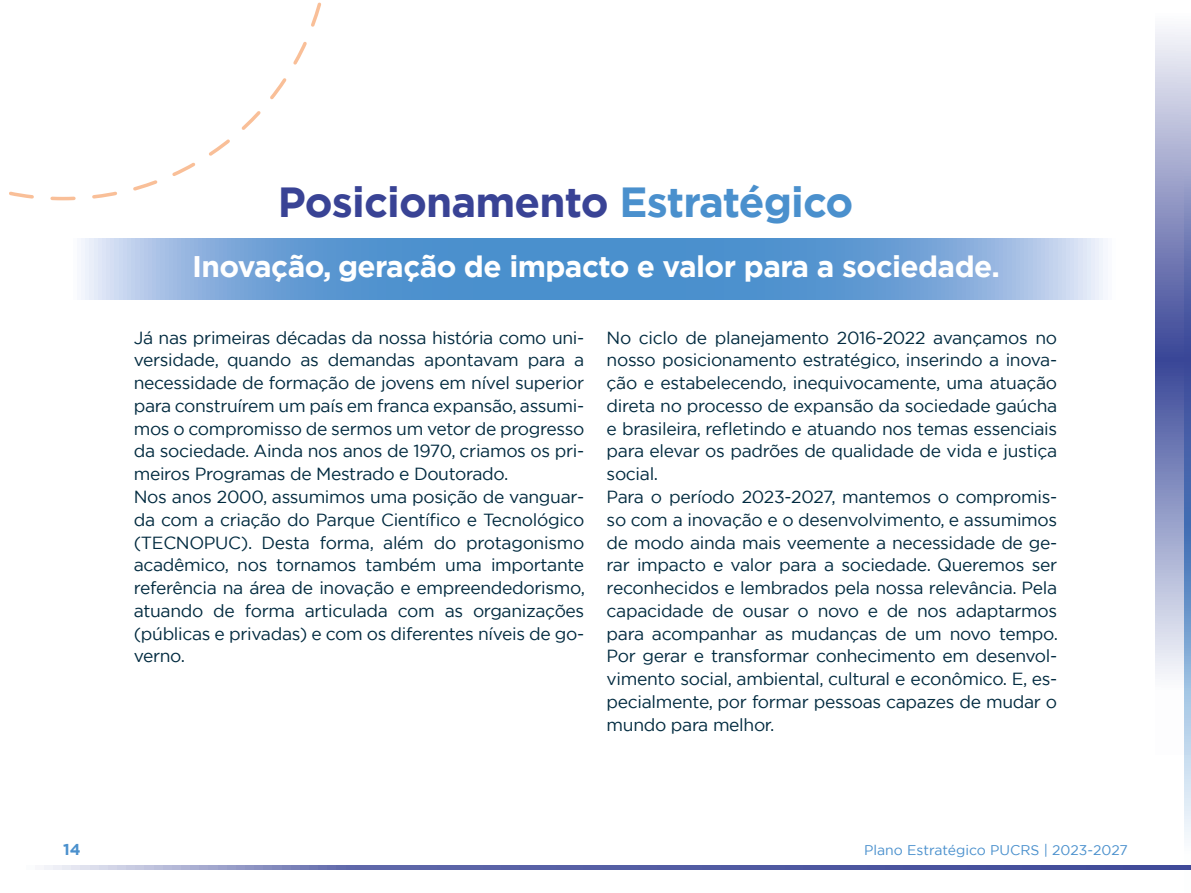
<style>
.page{position:relative;width:1191px;height:893px;background:#fff}
.page>*{position:absolute;margin:0;border:0;box-sizing:border-box;transform-origin:0 0}
.t1{font:700 42px "Gotham";letter-spacing:-.02em;color:#394395}
.t2{font:700 29.75px "Gotham";letter-spacing:-.02em;color:#fff}
.t3{font:17.5px/22.8px "Gotham";letter-spacing:-.02em;color:#012a3f}
.t4{font:700 15.75px "Gotham";color:#4a90cd}
.t5{font:14px "Gotham";color:#4a90cd}
.s1{color:#4a90cd}
</style>
<div class="page">
<svg style="left:44px;top:866px;width:1140px;height:3px;background:#676fad"></svg>
<svg style="left:81px;top:239px;width:1022px;height:60px;background:#70a3d7"></svg>
<svg style="left:9px;top:2px;width:312px;height:199px"></svg>
<svg style="left:1184px;top:754px;width:7px;height:116px"></svg>
<svg style="left:1155px;top:29px;width:36px;height:725px;background:#9aa3cb"></svg>
<h1 class="t1" style="left:278px;top:174px;width:577px">Posicionamento <span class="s1">Estratégico</span></h1>
<h2 class="t2" style="left:192px;top:246px;width:809px">Inovação, geração de impacto e valor para a sociedade.</h2>
<p class="t3" style="left:134px;top:326px;width:453px">Já nas primeiras décadas da nossa história como uni&shy;versidade, quando as demandas apontavam para a necessidade de formação de jovens em nível superior para construírem um país em franca expansão, assumi&shy;mos o compromisso de sermos um vetor de progresso da sociedade. Ainda nos anos de 1970, criamos os pri&shy;meiros Programas de Mestrado e Doutorado.<br>Nos anos 2000, assumimos uma posição de vanguar&shy;da com a criação do Parque Científico e Tecnológico (TECNOPUC). Desta forma, além do protagonismo acadêmico, nos tornamos também uma importante referência na área de inovação e empreendedorismo, atuando de forma articulada com as organizações (públicas e privadas) e com os diferentes níveis de go&shy;verno.</p>
<p class="t3" style="left:606px;top:326px;width:453px">No ciclo de planejamento 2016-2022 avançamos no nosso posicionamento estratégico, inserindo a inova&shy;ção e estabelecendo, inequivocamente, uma atuação direta no processo de expansão da sociedade gaúcha e brasileira, refletindo e atuando nos temas essenciais para elevar os padrões de qualidade de vida e justiça social.<br>Para o período 2023-2027, mantemos o compromis&shy;so com a inovação e o desenvolvimento, e assumimos de modo ainda mais veemente a necessidade de ge&shy;rar impacto e valor para a sociedade. Queremos ser reconhecidos e lembrados pela nossa relevância. Pela capacidade de ousar o novo e de nos adaptarmos para acompanhar as mudanças de um novo tempo.<br>Por gerar e transformar conhecimento em desenvol&shy;vimento social, ambiental, cultural e econômico. E, es&shy;pecialmente, por formar pessoas capazes de mudar o mundo para melhor.</p>
<p class="t4" style="left:63px;top:839px;width:19px">14</p>
<p class="t5" style="left:864px;top:841px;width:265px">Plano Estratégico PUCRS | 2023-2027</p>
</div>
